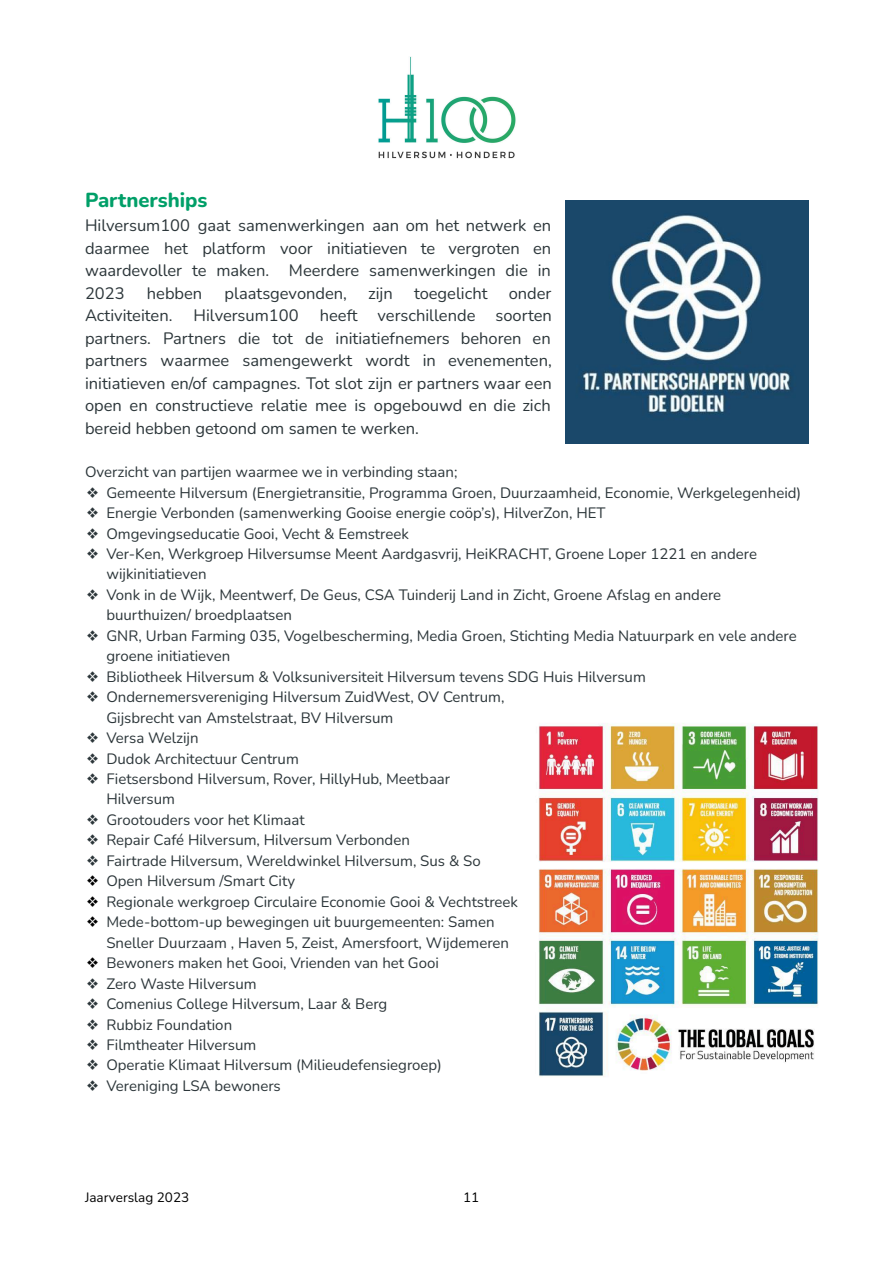
<style>
.page{position:relative;width:894px;height:1263px;background:#fff}
.page>*{position:absolute;margin:0;border:0;box-sizing:border-box;transform-origin:0 0}
.t1{font:800 20.25px "Nunito";color:#009f68}
.t2{font:16.5px/22.5px "Nunito";color:#2c363a;text-align:justify}
.t3{font:15px/20.4px "Nunito";color:#2c363a}
.t4{font:13.5px "Nunito";color:#000}
.s1{font-family:"MS P Gothic"}
.s2{font-family:"MS P Gothic";color:#000}
</style>
<div class="page">
<img style="left:378px;top:56px;width:138px;height:103px">
<img style="left:565px;top:200px;width:243px;height:243px">
<img style="left:538px;top:723px;width:281px;height:354px">
<h1 class="t1" style="left:85px;top:187px;width:124px">Partnerships</h1>
<p class="t2" style="left:85px;top:214px;width:468px">Hilversum100 gaat samenwerkingen aan om het netwerk en daarmee het platform voor initiatieven te vergroten en waardevoller te maken. Meerdere samenwerkingen die in 2023</p>
<p class="t2" style="left:147px;top:282px;width:57px">hebben</p>
<p class="t2" style="left:225px;top:282px;width:124px">plaatsgevonden,</p>
<p class="t2" style="left:368px;top:282px;width:26px">zijn</p>
<p class="t2" style="left:414px;top:282px;width:75px">toegelicht</p>
<p class="t2" style="left:509px;top:282px;width:44px">onder</p>
<p class="t2" style="left:85px;top:304px;width:89px">Activiteiten.</p>
<p class="t2" style="left:194px;top:304px;width:107px">Hilversum100</p>
<p class="t2" style="left:85px;top:304px;width:468px;text-indent:235px">heeft verschillende soorten partners. Partners die tot de initiatiefnemers behoren en partners waarmee samengewerkt wordt in evenementen, initiatieven en/of campagnes. Tot slot zijn er partners waar een open en constructieve relatie mee is opgebouwd en die zich bereid hebben getoond om samen te werken.</p>
<p class="t3" style="left:85px;top:462px;width:374px">Overzicht van partijen waarmee we in verbinding staan;</p>
<p class="t3" style="left:85px;top:482px;width:718px"><span class="s1">❖</span> Gemeente Hilversum (Energietransitie, Programma Groen, Duurzaamheid, Economie, Werkgelegenheid)</p>
<p class="t3" style="left:85px;top:503px;width:522px"><span class="s1">❖</span> Energie Verbonden (samenwerking Gooise energie coöp’s), HilverZon, HET</p>
<p class="t3" style="left:85px;top:523px;width:325px"><span class="s1">❖</span> Omgevingseducatie Gooi, Vecht &amp; Eemstreek</p>
<p class="t3" style="left:106px;top:544px;width:652px;text-indent:-21px"><span class="s1">❖</span> Ver-Ken, Werkgroep Hilversumse Meent Aardgasvrij, HeiKRACHT, Groene Loper 1221 en andere wijkinitiatieven</p>
<p class="t3" style="left:106px;top:585px;width:616px;text-indent:-21px"><span class="s1">❖</span> Vonk in de Wijk, Meentwerf, De Geus, CSA Tuinderij Land in Zicht, Groene Afslag en andere buurthuizen/ broedplaatsen</p>
<p class="t3" style="left:106px;top:626px;width:692px;text-indent:-21px"><span class="s1">❖</span> GNR, Urban Farming 035, Vogelbescherming, Media Groen, Stichting Media Natuurpark en vele andere groene initiatieven</p>
<p class="t3" style="left:85px;top:667px;width:562px"><span class="s1">❖</span> Bibliotheek Hilversum &amp; Volksuniversiteit Hilversum tevens SDG Huis Hilversum</p>
<p class="t3" style="left:106px;top:687px;width:400px;text-indent:-21px"><span class="s1">❖</span> Ondernemersvereniging Hilversum ZuidWest, OV Centrum,<br>Gijsbrecht van Amstelstraat, BV Hilversum</p>
<p class="t3" style="left:85px;top:728px;width:115px"><span class="s1">❖</span> Versa Welzijn</p>
<p class="t3" style="left:85px;top:748px;width:215px"><span class="s1">❖</span> Dudok Architectuur Centrum</p>
<p class="t3" style="left:106px;top:769px;width:345px;text-indent:-21px"><span class="s1">❖</span> Fietsersbond Hilversum, Rover, HillyHub, Meetbaar<br>Hilversum</p>
<p class="t3" style="left:85px;top:810px;width:221px"><span class="s1">❖</span> Grootouders voor het Klimaat</p>
<p class="t3" style="left:85px;top:830px;width:326px"><span class="s1">❖</span> Repair Café Hilversum, Hilversum Verbonden</p>
<p class="t3" style="left:85px;top:851px;width:397px"><span class="s1">❖</span> Fairtrade Hilversum, Wereldwinkel Hilversum, Sus &amp; So</p>
<p class="t3" style="left:85px;top:871px;width:212px"><span class="s2">❖</span> Open Hilversum /Smart City</p>
<p class="t3" style="left:85px;top:892px;width:435px"><span class="s2">❖</span> Regionale werkgroep Circulaire Economie Gooi &amp; Vechtstreek</p>
<p class="t3" style="left:106px;top:912px;width:404px;text-indent:-21px"><span class="s2">❖</span> Mede-bottom-up bewegingen uit buurgemeenten: Samen<br>Sneller Duurzaam , Haven 5, Zeist, Amersfoort, Wijdemeren</p>
<p class="t3" style="left:85px;top:953px;width:355px"><span class="s2">❖</span> Bewoners maken het Gooi, Vrienden van het Gooi</p>
<p class="t3" style="left:85px;top:974px;width:173px"><span class="s1">❖</span> Zero Waste Hilversum</p>
<p class="t3" style="left:85px;top:994px;width:304px"><span class="s1">❖</span> Comenius College Hilversum, Laar &amp; Berg</p>
<p class="t3" style="left:85px;top:1014px;width:149px"><span class="s1">❖</span> Rubbiz Foundation</p>
<p class="t3" style="left:85px;top:1035px;width:173px"><span class="s1">❖</span> Filmtheater Hilversum</p>
<p class="t3" style="left:85px;top:1055px;width:358px"><span class="s1">❖</span> Operatie Klimaat Hilversum (Milieudefensiegroep)</p>
<p class="t3" style="left:85px;top:1076px;width:197px"><span class="s1">❖</span> Vereniging LSA bewoners</p>
<p class="t4" style="left:85px;top:1188px;width:106px">Jaarverslag 2023</p>
<p class="t4" style="left:463px;top:1188px;width:18px">11</p>
</div>
